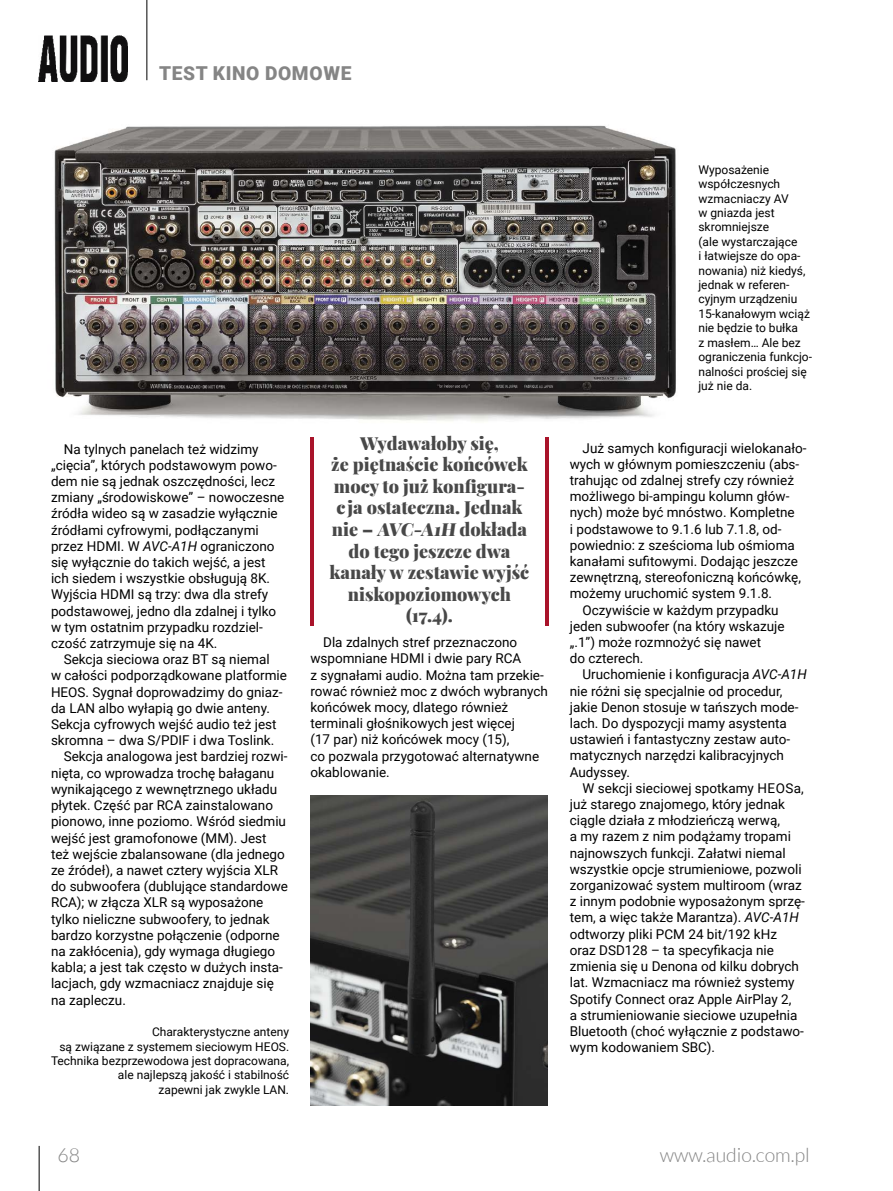
<style>
.page{position:relative;width:893px;height:1191px;background:#fff}
.page>*{position:absolute;margin:0;border:0;box-sizing:border-box;transform-origin:0 0}
.t1{font:300 19.5px "Lato";color:#858585}
.t2{font:900 19.2px "Roboto";letter-spacing:.035em;color:#858585}
.t3{font:900 18px/21.6px "Playfair Display";color:#484848;text-align:center}
.t4{font:13.5px/16.2px "Roboto";color:#000}
.t5{font:12px/14.4px "Roboto";color:#000;text-align:right}
.s1{font-style:italic}
</style>
<div class="page">
<hr style="left:147px;top:0;width:1px;height:80px;background:#000">
<img style="left:39px;top:35px;width:89px;height:46px">
<hr style="left:39px;top:1145px;width:1px;height:46px;background:#000">
<img style="left:54px;top:125px;width:622px;height:296px">
<img style="left:310px;top:795px;width:238px;height:311px">
<hr style="left:310px;top:437px;width:4px;height:188px;background:#a9132a">
<hr style="left:545px;top:437px;width:4px;height:188px;background:#a9132a">
<h2 class="t2" style="left:159px;top:60px;width:194px">TEST KINO DOMOWE</h2>
<p class="t4" style="left:51px;top:440px;width:235px;text-indent:13px">Na tylnych panelach też widzimy „cięcia”, których podstawowym powo&shy;dem nie są jednak oszczędności, lecz zmiany „środowiskowe” – nowoczesne źródła wideo są w zasadzie wyłącznie źródłami cyfrowymi, podłączanymi przez HDMI. W <span class="s1">AVC-A1H</span> ograniczono się wyłącznie do takich wejść, a jest ich siedem i wszystkie obsługują 8K.<br>Wyjścia HDMI są trzy: dwa dla strefy podstawowej, jedno dla zdalnej i tylko w tym ostatnim przypadku rozdziel&shy;czość zatrzymuje się na 4K.</p>
<p class="t4" style="left:64px;top:651px;width:207px">Sekcja sieciowa oraz BT są niemal</p>
<p class="t4" style="left:51px;top:667px;width:238px">w całości podporządkowane platformie</p>
<p class="t4" style="left:51px;top:683px;width:233px">HEOS. Sygnał doprowadzimy do gniaz-</p>
<p class="t4" style="left:51px;top:699px;width:220px">da LAN albo wyłapią go dwie anteny.</p>
<p class="t4" style="left:51px;top:715px;width:227px">Sekcja cyfrowych wejść audio też jest</p>
<p class="t4" style="left:51px;top:732px;width:225px">skromna – dwa S/PDIF i dwa Toslink.</p>
<p class="t4" style="left:64px;top:748px;width:225px">Sekcja analogowa jest bardziej rozwi-</p>
<p class="t4" style="left:51px;top:764px;width:225px">nięta, co wprowadza trochę bałaganu</p>
<p class="t4" style="left:51px;top:780px;width:228px">wynikającego z wewnętrznego układu</p>
<p class="t4" style="left:51px;top:796px;width:223px">płytek. Część par RCA zainstalowano</p>
<p class="t4" style="left:51px;top:813px;width:237px">pionowo, inne poziomo. Wśród siedmiu</p>
<p class="t4" style="left:51px;top:829px;width:217px">wejść jest gramofonowe (MM). Jest</p>
<p class="t4" style="left:51px;top:845px;width:235px">też wejście zbalansowane (dla jednego</p>
<p class="t4" style="left:51px;top:861px;width:229px">ze źródeł), a nawet cztery wyjścia XLR</p>
<p class="t4" style="left:51px;top:877px;width:239px">do subwoofera (dublujące standardowe</p>
<p class="t4" style="left:51px;top:894px;width:214px">RCA); w złącza XLR są wyposażone</p>
<p class="t4" style="left:51px;top:910px;width:220px">tylko nieliczne subwoofery, to jednak</p>
<p class="t4" style="left:51px;top:926px;width:230px">bardzo korzystne połączenie (odporne</p>
<p class="t4" style="left:51px;top:942px;width:226px">na zakłócenia), gdy wymaga długiego</p>
<p class="t4" style="left:51px;top:958px;width:233px">kabla; a jest tak często w dużych insta-</p>
<p class="t4" style="left:51px;top:975px;width:224px">lacjach, gdy wzmacniacz znajduje się</p>
<p class="t4" style="left:51px;top:991px;width:76px">na zapleczu.</p>
<p class="t5" style="left:51px;top:1024px;width:240px">Charakterystyczne anteny<br>są związane z systemem sieciowym HEOS.<br>Technika bezprzewodowa jest dopracowana, ale najlepszą jakość i stabilność<br>zapewni jak zwykle LAN.</p>
<h3 class="t3" style="left:330px;top:430px;width:201px">Wydawałoby się,<br>że piętnaście końcówek mocy to już konfigura&shy;cja ostateczna. Jednak nie – AVC-A1H dokłada do tego jeszcze dwa kanały w zestawie wyjść niskopoziomowych (17.4).</h3>
<p class="t4" style="left:310px;top:634px;width:239px;text-indent:13px">Dla zdalnych stref przeznaczono wspomniane HDMI i dwie pary RCA<br>z sygnałami audio. Można tam przekie&shy;rować również moc z dwóch wybranych końcówek mocy, dlatego również terminali głośnikowych jest więcej<br>(17 par) niż końcówek mocy (15),<br>co pozwala przygotować alternatywne okablowanie.</p>
<p class="t5" style="left:698px;top:162px;width:115px;text-align:left">Wyposażenie współczesnych wzmacniaczy AV<br>w gniazda jest skromniejsze<br>(ale wystarczające<br>i łatwiejsze do opa&shy;nowania) niż kiedyś, jednak w referen&shy;cyjnym urządzeniu<br>15-kanałowym wciąż nie będzie to bułka<br>z masłem… Ale bez ograniczenia funkcjo&shy;nalności prościej się już nie da.</p>
<p class="t4" style="left:583px;top:439px;width:225px">Już samych konfiguracji wielokanało-</p>
<p class="t4" style="left:570px;top:455px;width:231px">wych w głównym pomieszczeniu (abs-</p>
<p class="t4" style="left:570px;top:471px;width:226px">trahując od zdalnej strefy czy również</p>
<p class="t4" style="left:570px;top:488px;width:221px">możliwego bi-ampingu kolumn głów-</p>
<p class="t4" style="left:570px;top:504px;width:226px">nych) może być mnóstwo. Kompletne</p>
<p class="t4" style="left:570px;top:520px;width:213px">i podstawowe to 9.1.6 lub 7.1.8, od-</p>
<p class="t4" style="left:570px;top:536px;width:227px">powiednio: z sześcioma lub ośmioma</p>
<p class="t4" style="left:570px;top:552px;width:230px">kanałami sufitowymi. Dodając jeszcze</p>
<p class="t4" style="left:570px;top:569px;width:233px">zewnętrzną, stereofoniczną końcówkę,</p>
<p class="t4" style="left:570px;top:585px;width:204px">możemy uruchomić system 9.1.8.</p>
<p class="t4" style="left:583px;top:601px;width:198px">Oczywiście w każdym przypadku</p>
<p class="t4" style="left:570px;top:617px;width:216px">jeden subwoofer (na który wskazuje</p>
<p class="t4" style="left:570px;top:633px;width:193px">„.1”) może rozmnożyć się nawet</p>
<p class="t4" style="left:570px;top:650px;width:75px">do czterech.</p>
<p class="t4" style="left:583px;top:666px;width:226px">Uruchomienie i konfiguracja <span class="s1">AVC-A1H</span></p>
<p class="t4" style="left:570px;top:682px;width:214px">nie różni się specjalnie od procedur,</p>
<p class="t4" style="left:570px;top:698px;width:230px">jakie Denon stosuje w tańszych mode-</p>
<p class="t4" style="left:570px;top:714px;width:219px">lach. Do dyspozycji mamy asystenta</p>
<p class="t4" style="left:570px;top:731px;width:222px">ustawień i fantastyczny zestaw auto-</p>
<p class="t4" style="left:570px;top:747px;width:216px">matycznych narzędzi kalibracyjnych</p>
<p class="t4" style="left:570px;top:763px;width:62px">Audyssey.</p>
<p class="t4" style="left:583px;top:779px;width:223px">W sekcji sieciowej spotkamy HEOSa,</p>
<p class="t4" style="left:570px;top:795px;width:217px">już starego znajomego, który jednak</p>
<p class="t4" style="left:570px;top:812px;width:212px">ciągle działa z młodzieńczą werwą,</p>
<p class="t4" style="left:570px;top:828px;width:223px">a my razem z nim podążamy tropami</p>
<p class="t4" style="left:570px;top:844px;width:217px">najnowszych funkcji. Załatwi niemal</p>
<p class="t4" style="left:570px;top:860px;width:233px">wszystkie opcje strumieniowe, pozwoli</p>
<p class="t4" style="left:570px;top:876px;width:233px">zorganizować system multiroom (wraz</p>
<p class="t4" style="left:570px;top:893px;width:237px">z innym podobnie wyposażonym sprzę-</p>
<p class="t4" style="left:570px;top:909px;width:231px">tem, a więc także Marantza). <span class="s1">AVC-A1H</span></p>
<p class="t4" style="left:570px;top:925px;width:209px">odtworzy pliki PCM 24 bit/192 kHz</p>
<p class="t4" style="left:570px;top:941px;width:206px">oraz DSD128 – ta specyfikacja nie</p>
<p class="t4" style="left:570px;top:957px;width:231px">zmienia się u Denona od kilku dobrych</p>
<p class="t4" style="left:570px;top:974px;width:226px">lat. Wzmacniacz ma również systemy</p>
<p class="t4" style="left:570px;top:990px;width:223px">Spotify Connect oraz Apple AirPlay 2,</p>
<p class="t4" style="left:570px;top:1006px;width:229px">a strumieniowanie sieciowe uzupełnia</p>
<p class="t4" style="left:570px;top:1022px;width:236px">Bluetooth (choć wyłącznie z podstawo-</p>
<p class="t4" style="left:570px;top:1038px;width:147px">wym kodowaniem SBC).</p>
<h1 class="t1" style="left:57px;top:1144px;width:24px">68</h1>
<h1 class="t1" style="left:660px;top:1144px;width:151px">www.audio.com.pl</h1>
</div>
